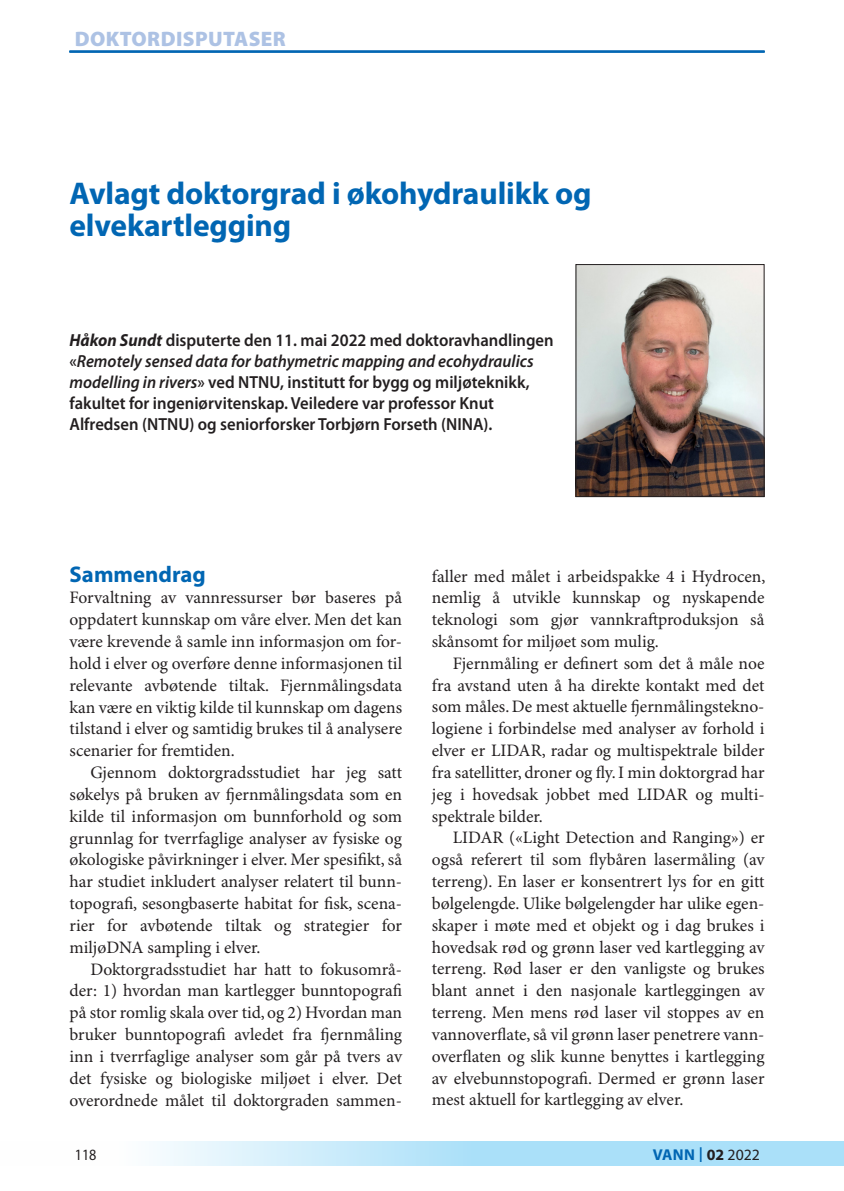
<style>
.page{position:relative;width:844px;height:1191px;background:#fff}
.page>*{position:absolute;margin:0;border:0;box-sizing:border-box;transform-origin:0 0}
.t1{font:700 31.5px/31.5px "Myriad Pro";letter-spacing:-.005em;color:#0166b3}
.t2{font:700 22.75px "Myriad Pro";color:#0166b3}
.t3{font:900 21px "Myriad Pro";letter-spacing:.02em;color:#adc2e4}
.t4{font:17.5px/21.9px "Minion Pro";color:#231f20;text-align:justify}
.t5{font:600 17.5px/21px "Myriad Pro";color:#231f20;scale:.95 1}
.t6{font:700 15.75px "Myriad Pro";letter-spacing:.01em;color:#0166b3}
.t7{font:15.75px "Myriad Pro";color:#231f20;scale:.9 1}
.s1{font-weight:700;font-style:italic}
.s2{font-style:italic}
.s3{font-weight:400;font-size:21.88px}
.s4{color:#231f20}
.s5{font-weight:400;color:#231f20}
</style>
<div class="page">
<svg style="left:157px;top:1141px;width:686px;height:25px;background:#bbe6fa"></svg>
<hr style="left:69px;top:51px;width:695px;height:1px;background:#0166b3">
<img style="left:577px;top:266px;width:185px;height:229px">
<div style="left:575px;top:264px;width:189px;height:233px;border:1px solid #231f20"></div>
<p class="t3" style="left:75px;top:27px;width:213px">DOKTORDISPUTASER</p>
<h1 class="t1" style="left:69px;top:178px;width:523px">Avlagt doktorgrad i økohydraulikk og elvekartlegging</h1>
<p class="t5" style="left:69px;top:329px;width:511px"><span class="s1">Håkon Sundt</span> disputerte den 11. mai 2022 med doktoravhandlingen «<span class="s2">Remotely sensed data for bathymetric mapping and ecohydraulics modelling in rivers</span>» ved NTNU, institutt for bygg og miljøteknikk, fakultet for ingeniørvitenskap. Veiledere var professor Knut Alfredsen (NTNU) og seniorforsker Torbjørn Forseth (NINA).</p>
<h2 class="t2" style="left:69px;top:561px;width:138px">Sammendrag</h2>
<p class="t4" style="left:69px;top:587px;width:334px">Forvaltning av vannressurser bør baseres på oppdatert kunnskap om våre elver. Men det kan være krevende å samle inn informasjon om for&shy;hold i elver og overføre denne informasjonen til relevante avbøtende tiltak. Fjernmålingsdata kan være en viktig kilde til kunnskap om dagens tilstand i elver og samtidig brukes til å analysere scenarier for fremtiden.</p>
<p class="t4" style="left:69px;top:762px;width:334px;text-indent:21px">Gjennom doktorgradsstudiet har jeg satt søkelys på bruken av fjernmålingsdata som en kilde til informasjon om bunnforhold og som grunnlag for tverrfaglige analyser av fysiske og økologiske påvirkninger i elver. Mer spesifikt, så har studiet inkludert analyser relatert til bunn&shy;topografi, sesongbaserte habitat for fisk, scena&shy;rier for avbøtende tiltak og strategier for miljøDNA sampling i elver.</p>
<p class="t4" style="left:69px;top:958px;width:334px;text-indent:21px">Doktorgradsstudiet har hatt to fokusområ&shy;der: 1) hvordan man kartlegger bunntopografi på stor romlig skala over tid, og 2) Hvordan man bruker bunntopografi avledet fra fjernmåling inn i tverrfaglige analyser som går på tvers av det fysiske og biologiske miljøet i elver. Det overordnede målet til doktorgraden sammen-</p>
<p class="t4" style="left:432px;top:565px;width:335px">faller med målet i arbeidspakke 4 i Hydrocen, nemlig å utvikle kunnskap og nyskapende teknologi som gjør vannkraftproduksjon så skånsomt for miljøet som mulig.</p>
<p class="t4" style="left:432px;top:653px;width:334px;text-indent:21px">Fjernmåling er definert som det å måle noe fra avstand uten å ha direkte kontakt med det som måles. De mest aktuelle fjernmålingstekno&shy;logiene i forbindelse med analyser av forhold i elver er LIDAR, radar og multispektrale bilder fra satellitter, droner og fly. I min doktorgrad har jeg i hovedsak jobbet med LIDAR og multi&shy;spektrale bilder.</p>
<p class="t4" style="left:432px;top:827px;width:334px;text-indent:21px">LIDAR («Light Detection and Ranging») er også referert til som flybåren lasermåling (av terreng). En laser er konsentrert lys for en gitt bølgelengde. Ulike bølgelengder har ulike egen&shy;skaper i møte med et objekt og i dag brukes i hovedsak rød og grønn laser ved kartlegging av terreng. Rød laser er den vanligste og brukes blant annet i den nasjonale kartleggingen av terreng. Men mens rød laser vil stoppes av en vannoverflate, så vil grønn laser penetrere vann&shy;overflaten og slik kunne benyttes i kartlegging av elvebunnstopografi. Dermed er grønn laser mest aktuell for kartlegging av elver.</p>
<p class="t7" style="left:75px;top:1146px;width:26px">118</p>
<p class="t6" style="left:652px;top:1146px;width:109px">VANN <span class="s3">I</span> <span class="s4">02</span> <span class="s5">2022</span></p>
</div>
